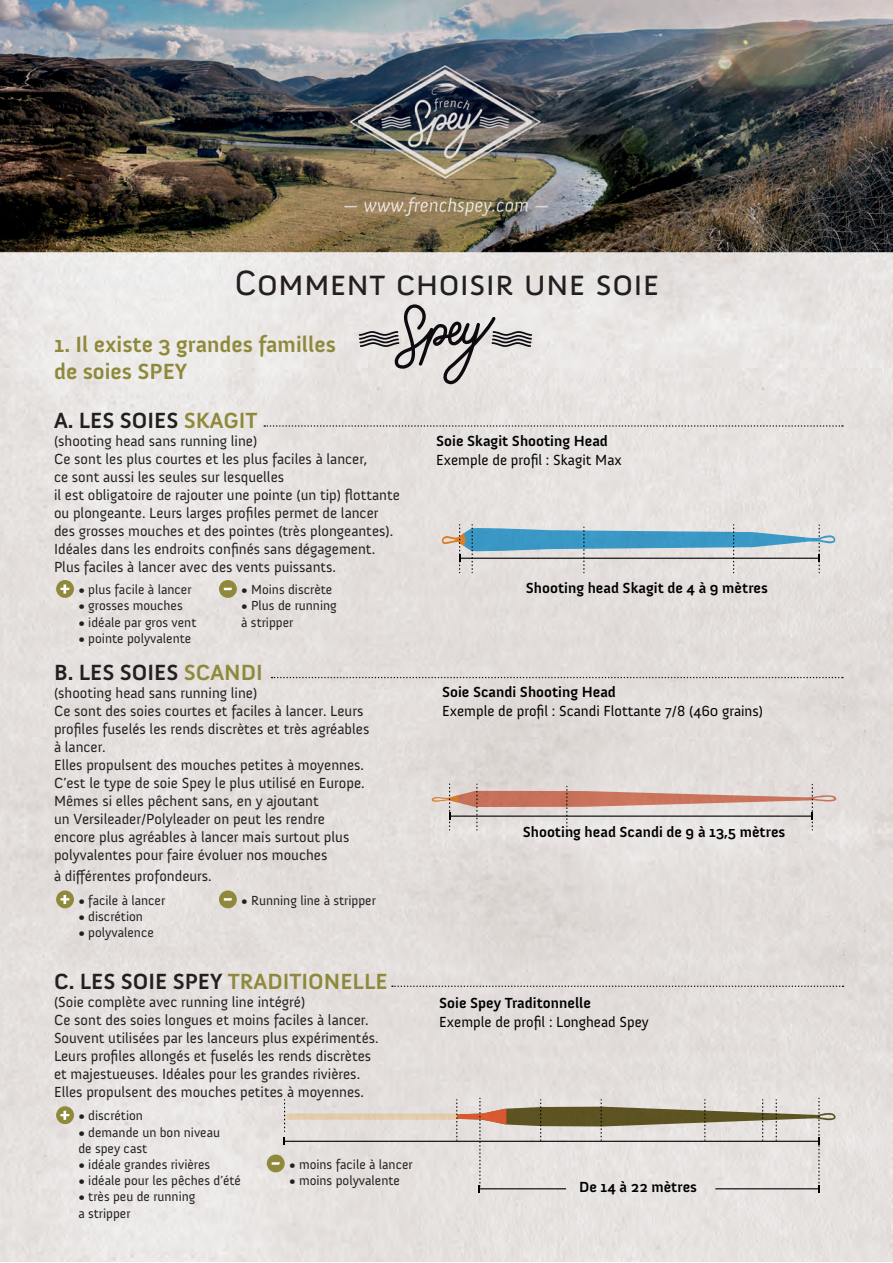
<style>
.page{position:relative;width:893px;height:1263px;background:#fff}
.page>*{position:absolute;margin:0;border:0;box-sizing:border-box;transform-origin:0 0}
.t1{font:36px "Anivers SC";color:#231f20}
.t2{font:700 22.5px "Anivers";color:#231f20}
.t3{font:700 22.5px "Anivers";color:#8e893b}
.t4{font:15px "Anivers";color:#231f20}
.t5{font:700 15px "Anivers";color:#000}
.t6{font:15px "Anivers";color:#000}
.t7{font:13.5px "Anivers";color:#231f20}
.s1{color:#8e893b}
</style>
<div class="page">
<img style="left:0;top:0;width:892px;height:1261px">
<svg style="left:442px;top:525px;width:393px;height:48px;background:#a9c3cf"></svg>
<svg style="left:431px;top:784px;width:406px;height:47px;background:#d8c2bb"></svg>
<div style="left:288px;top:1113px;width:170px;height:7px;background:#e3ccae"></div>
<hr style="left:284px;top:1141px;width:535px;height:1px;background:#000">
<svg style="left:284px;top:1100px;width:1px;height:45px"></svg>
<svg style="left:456px;top:1098px;width:380px;height:94px;background:#cfc9c1"></svg>
<svg style="left:264px;top:425px;width:579px;height:2px"></svg>
<svg style="left:271px;top:677px;width:572px;height:1px"></svg>
<svg style="left:392px;top:985px;width:451px;height:2px"></svg>
<div style="left:56px;top:580px;width:18px;height:18px;background:#8e893b;border-radius:50%"></div>
<svg style="left:60px;top:584px;width:10px;height:10px"></svg>
<div style="left:56px;top:890px;width:18px;height:18px;background:#8e893b;border-radius:50%"></div>
<svg style="left:60px;top:895px;width:10px;height:9px"></svg>
<div style="left:56px;top:1106px;width:18px;height:18px;background:#8e893b;border-radius:50%"></div>
<svg style="left:60px;top:1110px;width:10px;height:10px"></svg>
<svg style="left:359px;top:303px;width:173px;height:81px;background:#c6c2c2"></svg>
<svg style="left:219px;top:580px;width:18px;height:18px"></svg>
<svg style="left:224px;top:588px;width:8px;height:2px"></svg>
<div style="left:219px;top:890px;width:18px;height:18px;background:#8e893b;border-radius:50%"></div>
<svg style="left:224px;top:898px;width:8px;height:3px"></svg>
<div style="left:267px;top:1154px;width:18px;height:18px;background:#8e893b;border-radius:50%"></div>
<svg style="left:272px;top:1162px;width:8px;height:3px"></svg>
<p class="t1" style="left:234px;top:263px;width:427px">Comment choisir une soie</p>
<p class="t3" style="left:54px;top:332px;width:283px">1. Il existe 3 grandes familles</p>
<p class="t3" style="left:54px;top:359px;width:135px">de soies SPEY</p>
<p class="t2" style="left:54px;top:408px;width:205px">A. LES SOIES <span class="s1">SKAGIT</span></p>
<p class="t4" style="left:54px;top:432px;width:205px">(shooting head sans running line)</p>
<p class="t4" style="left:54px;top:450px;width:315px">Ce sont les plus courtes et les plus faciles à lancer,</p>
<p class="t4" style="left:54px;top:468px;width:232px">ce sont aussi les seules sur lesquelles</p>
<p class="t4" style="left:54px;top:486px;width:347px">il est obligatoire de rajouter une pointe (un tip) flottante</p>
<p class="t4" style="left:54px;top:504px;width:326px">ou plongeante. Leurs larges profiles permet de lancer</p>
<p class="t4" style="left:54px;top:522px;width:341px">des grosses mouches et des pointes (très plongeantes).</p>
<p class="t4" style="left:54px;top:540px;width:323px">Idéales dans les endroits confinés sans dégagement.</p>
<p class="t4" style="left:54px;top:558px;width:284px">Plus faciles à lancer avec des vents puissants.</p>
<p class="t5" style="left:436px;top:432px;width:173px">Soie Skagit Shooting Head</p>
<p class="t6" style="left:436px;top:452px;width:187px">Ex mple de pr fil : Skagit Max</p>
<p class="t5" style="left:432px;top:453px;width:173px">Soie Skagit Shooting Head</p>
<p class="t7" style="left:78px;top:582px;width:115px">• plus facile à lancer</p>
<p class="t7" style="left:78px;top:598px;width:106px">• grosses mouches</p>
<p class="t7" style="left:78px;top:615px;width:120px">• idéale par gros vent</p>
<p class="t7" style="left:78px;top:631px;width:115px">• pointe polyvalente</p>
<p class="t7" style="left:241px;top:582px;width:93px">• Moins discrète</p>
<p class="t7" style="left:241px;top:598px;width:97px">• Plus de running</p>
<p class="t7" style="left:241px;top:615px;width:54px">à stripper</p>
<p class="t2" style="left:54px;top:660px;width:210px">B. LES SOIES <span class="s1">SCANDI</span></p>
<p class="t4" style="left:54px;top:684px;width:205px">(shooting head sans running line)</p>
<p class="t4" style="left:54px;top:702px;width:311px">Ce sont des soies courtes et faciles à lancer. Leurs</p>
<p class="t4" style="left:54px;top:720px;width:317px">profiles fuselés les rends discrètes et très agréables</p>
<p class="t4" style="left:54px;top:738px;width:53px">à lancer.</p>
<p class="t4" style="left:54px;top:756px;width:312px">Elles propulsent des mouches petites à moyennes.</p>
<p class="t4" style="left:54px;top:774px;width:312px">C’est le type de soie Spey le plus utilisé en Europe.</p>
<p class="t4" style="left:54px;top:792px;width:266px">Mêmes si elles pêchent sans, en y ajoutant</p>
<p class="t4" style="left:54px;top:810px;width:272px">un Versileader/Polyleader on peut les rendre</p>
<p class="t4" style="left:54px;top:828px;width:297px">encore plus agréables à lancer mais surtout plus</p>
<p class="t4" style="left:54px;top:846px;width:275px">polyvalentes pour faire évoluer nos mouches</p>
<p class="t4" style="left:54px;top:868px;width:159px">à différentes profondeurs.</p>
<p class="t7" style="left:78px;top:893px;width:88px">• facile à lancer</p>
<p class="t7" style="left:78px;top:909px;width:66px">• discrétion</p>
<p class="t7" style="left:78px;top:925px;width:77px">• polyvalence</p>
<p class="t7" style="left:241px;top:893px;width:136px">• Running line à stripper</p>
<p class="t2" style="left:54px;top:969px;width:335px">C. LES SOIE SPEY <span class="s1">TRADITIONELLE</span></p>
<p class="t4" style="left:54px;top:994px;width:253px">(Soie complète avec running line intégré)</p>
<p class="t4" style="left:54px;top:1012px;width:316px">Ce sont des soies longues et moins faciles à lancer.</p>
<p class="t4" style="left:54px;top:1030px;width:326px">Souvent utilisées par les lanceurs plus expérimentés.</p>
<p class="t4" style="left:54px;top:1048px;width:319px">Leurs profiles allongés et fuselés les rends discrètes</p>
<p class="t4" style="left:54px;top:1066px;width:308px">et majestueuses. Idéales pour les grandes rivières.</p>
<p class="t4" style="left:54px;top:1084px;width:312px">Elles propulsent des mouches petites à moyennes.</p>
<p class="t7" style="left:78px;top:1108px;width:66px">• discrétion</p>
<p class="t7" style="left:78px;top:1125px;width:143px">• demande un bon niveau</p>
<p class="t7" style="left:78px;top:1141px;width:70px">de spey cast</p>
<p class="t7" style="left:78px;top:1157px;width:133px">• idéale grandes rivières</p>
<p class="t7" style="left:78px;top:1173px;width:164px">• idéale pour les pêches d’été</p>
<p class="t7" style="left:78px;top:1189px;width:119px">• très peu de running</p>
<p class="t7" style="left:78px;top:1206px;width:54px">a stripper</p>
<p class="t7" style="left:289px;top:1157px;width:125px">• moins facile à lancer</p>
<p class="t7" style="left:289px;top:1173px;width:112px">• moins polyvalente</p>
<p class="t5" style="left:526px;top:580px;width:244px">Shooting head Skagit de 4 à 9 mètres</p>
<p class="t5" style="left:442px;top:683px;width:175px">Soie Scandi Shooting Head</p>
<p class="t6" style="left:442px;top:703px;width:322px">Exemple de profil : Scandi Flottante 7/8 (460 grains)</p>
<p class="t5" style="left:523px;top:823px;width:264px">Shooting head Scandi de 9 à 13,5 mètres</p>
<p class="t5" style="left:439px;top:994px;width:153px">Soie Spey Traditonnelle</p>
<p class="t6" style="left:439px;top:1014px;width:212px">Exemple de profil : Longhead Spey</p>
<p class="t5" style="left:579px;top:1178px;width:119px">De 14 à 22 mètres</p>
</div>
